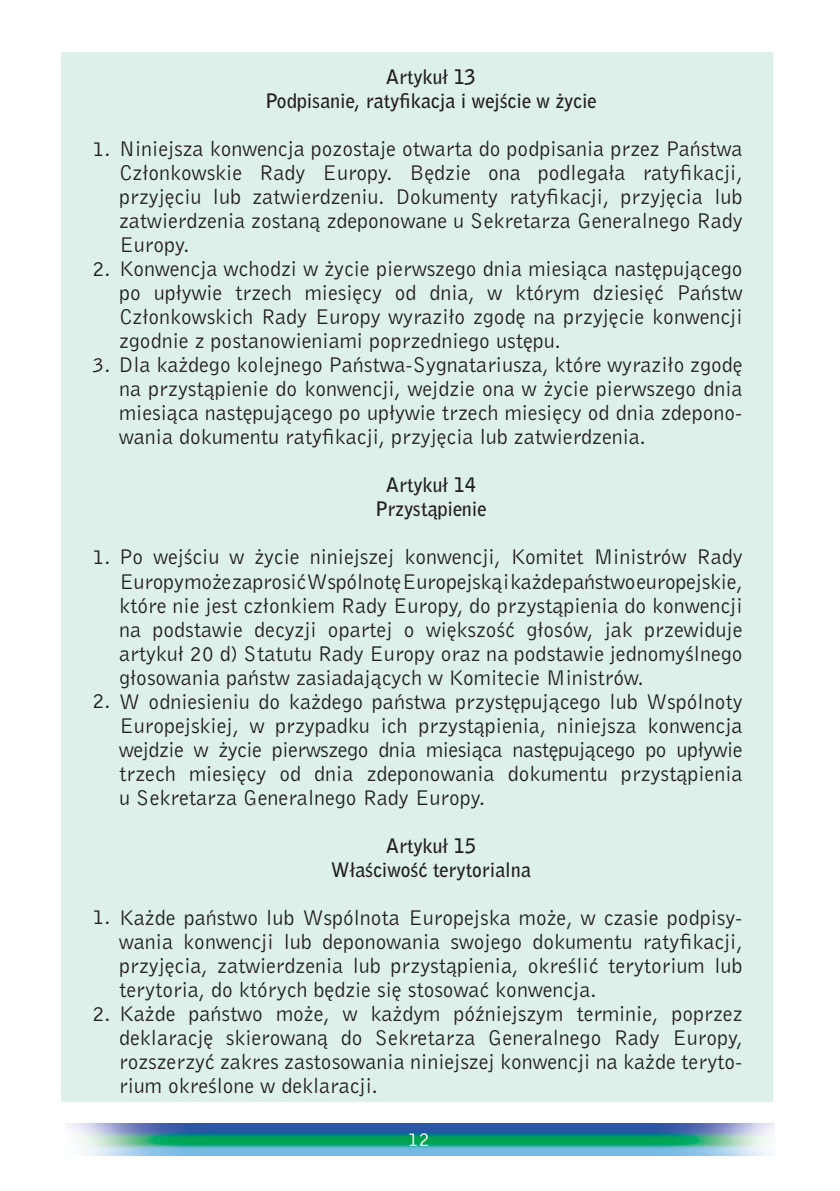
<style>
.page{position:relative;width:840px;height:1191px;background:#fff}
.page>*{position:absolute;margin:0;border:0;box-sizing:border-box;transform-origin:0 0}
.t1{font:22px/24px "Bell Gothic PL";color:#231f20;text-align:justify}
.t2{font:700 20px/24px "Bell Gothic PL";color:#231f20;text-align:center}
.t3{font:20px "Bell Gothic PL";color:#fff}
</style>
<div class="page">
<img style="left:66px;top:1123px;width:707px;height:33px">
<div style="left:62px;top:53px;width:710px;height:1049px;background:#ddf0e9"></div>
<p class="t2" style="left:265px;top:66px;width:333px">Artykuł 13<br>Podpisanie, ratyfikacja i wejÊcie w ˝ycie</p>
<p class="t1" style="left:119px;top:139px;width:624px;text-indent:-27px">1. Niniejsza konwencja pozostaje otwarta do podpisania przez Paƒstwa Członkowskie Rady Europy. B´dzie ona podlegała ratyfikacji, przyj´ciu lub zatwierdzeniu. Dokumenty ratyfikacji, przyj´cia lub zatwierdzenia zostanà zdeponowane u Sekretarza Generalnego Rady Europy.</p>
<p class="t1" style="left:119px;top:259px;width:624px;text-indent:-27px">2. Konwencja wchodzi w ˝ycie pierwszego dnia miesiàca nast´pujàcego po upływie trzech miesi´cy od dnia, w którym dziesi´ç Paƒstw Członkowskich Rady Europy wyraziło zgod´ na przyj´cie konwencji zgodnie z postanowieniami poprzedniego ust´pu.</p>
<p class="t1" style="left:119px;top:355px;width:624px;text-indent:-27px">3. Dla ka˝dego kolejnego Paƒstwa-Sygnatariusza, które wyraziło zgod´ na przystàpienie do konwencji, wejdzie ona w ˝ycie pierwszego dnia miesiàca nast´pujàcego po upływie trzech miesi´cy od dnia zdepono&shy;wania dokumentu ratyfikacji, przyj´cia lub zatwierdzenia.</p>
<p class="t2" style="left:375px;top:474px;width:112px">Artykuł 14<br>Przystàpienie</p>
<p class="t1" style="left:119px;top:547px;width:624px;text-indent:-27px">1. Po wejÊciu w ˝ycie niniejszej konwencji, Komitet Ministrów Rady Europy mo˝e zaprosiç Wspólnot´ Europejskà i ka˝de paƒstwo europejskie, które nie jest członkiem Rady Europy, do przystàpienia do konwencji na podstawie decyzji opartej o wi´kszoÊç głosów, jak przewiduje artykuł 20 d) Statutu Rady Europy oraz na podstawie jednomyÊlnego głosowania paƒstw zasiadajàcych w Komitecie Ministrów.</p>
<p class="t1" style="left:119px;top:691px;width:624px;text-indent:-27px">2. W odniesieniu do ka˝dego paƒstwa przyst´pujàcego lub Wspólnoty Europejskiej, w przypadku ich przystàpienia, niniejsza konwencja wejdzie w ˝ycie pierwszego dnia miesiàca nast´pujàcego po upływie trzech miesi´cy od dnia zdeponowania dokumentu przystàpienia u Sekretarza Generalnego Rady Europy.</p>
<p class="t2" style="left:330px;top:834px;width:201px">Artykuł 15<br>WłaÊciwoÊç terytorialna</p>
<p class="t1" style="left:119px;top:907px;width:624px;text-indent:-27px">1. Ka˝de paƒstwo lub Wspólnota Europejska mo˝e, w czasie podpisy&shy;wania konwencji lub deponowania swojego dokumentu ratyfikacji, przyj´cia, zatwierdzenia lub przystàpienia, okreÊliç terytorium lub terytoria, do których b´dzie si´ stosowaç konwencja.</p>
<p class="t1" style="left:119px;top:1003px;width:624px;text-indent:-27px">2. Ka˝de paƒstwo mo˝e, w ka˝dym póêniejszym terminie, poprzez deklaracj´ skierowanà do Sekretarza Generalnego Rady Europy, rozszerzyç zakres zastosowania niniejszej konwencji na ka˝de teryto&shy;rium okreÊlone w deklaracji.</p>
<p class="t3" style="left:407px;top:1132px;width:24px">12</p>
</div>
